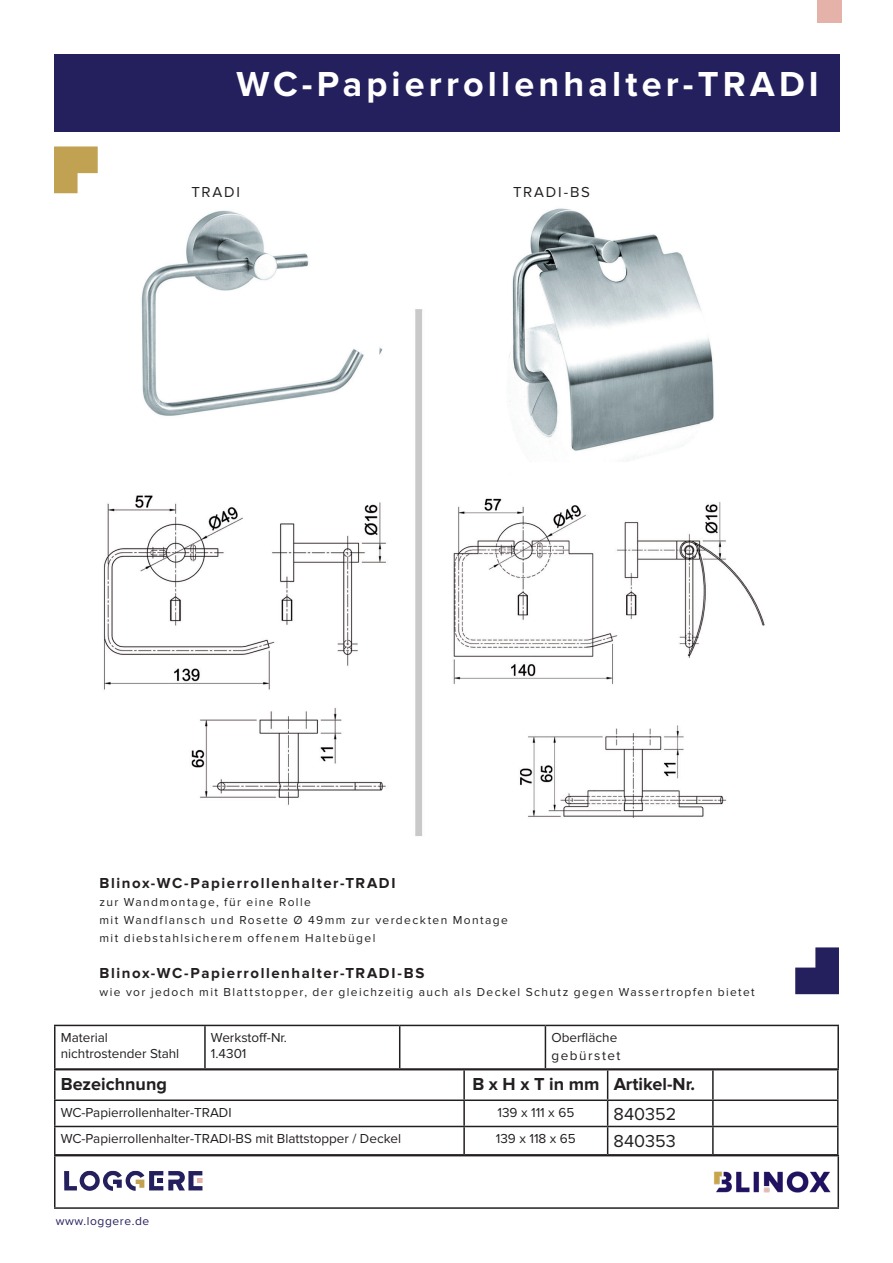
<style>
.page{position:relative;width:893px;height:1263px;background:#fff}
.page>*{position:absolute;margin:0;border:0;box-sizing:border-box;transform-origin:0 0}
.t1{font:700 36px "Proxima Nova";letter-spacing:.115em;color:#fff}
.t2{font:700 18px "Proxima Nova";color:#231f20}
.t3{font:18px "Proxima Nova";color:#231f20}
.t4{font:700 15px "Proxima Nova";letter-spacing:.105em;color:#231f20}
.t5{font:15px "Proxima Nova";letter-spacing:.11em;color:#231f20}
.t6{font:13.5px/16.2px "Proxima Nova";color:#231f20}
.t7{font:13.5px/18px "Proxima Nova";letter-spacing:.1em;color:#231f20}
.t8{font:12px/18px "Proxima Nova";letter-spacing:.115em;color:#231f20}
.t9{font:12px "Proxima Nova";letter-spacing:.05em;color:#24205e}
</style>
<div class="page">
<img style="left:103px;top:208px;width:662px;height:628px">
<div style="left:54px;top:54px;width:785px;height:77px;background:#24205e"></div>
<hr style="left:54px;top:1155px;width:785px;height:1px;background:#231f20">
<hr style="left:54px;top:1156px;width:2px;height:51px;background:#231f20">
<hr style="left:54px;top:1207px;width:785px;height:2px;background:#231f20">
<svg style="left:795px;top:947px;width:44px;height:47px"></svg>
<svg style="left:54px;top:146px;width:44px;height:47px"></svg>
<svg style="left:64px;top:1171px;width:139px;height:20px"></svg>
<img style="left:703px;top:1136px;width:136px;height:73px">
<hr style="left:54px;top:1070px;width:2px;height:29px;background:#231f20">
<hr style="left:463px;top:1070px;width:2px;height:29px;background:#231f20">
<hr style="left:712px;top:1070px;width:2px;height:29px;background:#231f20">
<hr style="left:54px;top:1099px;width:410px;height:2px;background:#231f20">
<hr style="left:54px;top:1101px;width:2px;height:25px;background:#231f20">
<hr style="left:464px;top:1099px;width:144px;height:2px;background:#231f20">
<hr style="left:463px;top:1101px;width:2px;height:25px;background:#231f20">
<hr style="left:608px;top:1099px;width:105px;height:2px;background:#231f20">
<hr style="left:713px;top:1099px;width:125px;height:2px;background:#231f20">
<hr style="left:712px;top:1101px;width:2px;height:25px;background:#231f20">
<hr style="left:54px;top:1126px;width:410px;height:1px;background:#231f20">
<hr style="left:54px;top:1127px;width:2px;height:27px;background:#231f20">
<hr style="left:464px;top:1126px;width:144px;height:1px;background:#231f20">
<hr style="left:463px;top:1127px;width:2px;height:27px;background:#231f20">
<hr style="left:608px;top:1126px;width:105px;height:1px;background:#231f20">
<svg style="left:607px;top:1070px;width:1px;height:84px"></svg>
<hr style="left:713px;top:1126px;width:125px;height:1px;background:#231f20">
<hr style="left:712px;top:1127px;width:2px;height:27px;background:#231f20">
<svg style="left:837px;top:1070px;width:1px;height:84px"></svg>
<hr style="left:54px;top:1154px;width:410px;height:1px;background:#231f20">
<hr style="left:464px;top:1154px;width:144px;height:1px;background:#231f20">
<hr style="left:608px;top:1154px;width:105px;height:1px;background:#231f20">
<hr style="left:713px;top:1154px;width:125px;height:1px;background:#231f20">
<hr style="left:54px;top:1025px;width:151px;height:1px;background:#231f20">
<hr style="left:54px;top:1026px;width:2px;height:42px;background:#231f20">
<hr style="left:205px;top:1025px;width:195px;height:1px;background:#231f20">
<hr style="left:204px;top:1026px;width:2px;height:42px;background:#231f20">
<hr style="left:400px;top:1025px;width:145px;height:1px;background:#231f20">
<hr style="left:399px;top:1026px;width:1px;height:42px;background:#231f20">
<hr style="left:545px;top:1025px;width:294px;height:1px;background:#231f20">
<hr style="left:545px;top:1026px;width:1px;height:42px;background:#231f20">
<hr style="left:837px;top:1026px;width:2px;height:42px;background:#231f20">
<hr style="left:54px;top:1068px;width:151px;height:2px;background:#231f20">
<hr style="left:205px;top:1068px;width:195px;height:2px;background:#231f20">
<hr style="left:400px;top:1068px;width:145px;height:2px;background:#231f20">
<hr style="left:545px;top:1068px;width:294px;height:2px;background:#231f20">
<div style="left:817px;top:0;width:25px;height:22px;background:#e4b2a8"></div>
<p class="t1" style="left:237px;top:63px;width:584px">WC-Papierrollenhalter-TRADI</p>
<p class="t5" style="left:191px;top:184px;width:50px">TRADI</p>
<p class="t5" style="left:513px;top:184px;width:78px">TRADI-BS</p>
<p class="t4" style="left:100px;top:874px;width:297px">Blinox-WC-Papierrollenhalter-TRADI</p>
<p class="t8" style="left:100px;top:893px;width:410px">zur Wandmontage, für eine Rolle<br>mit Wandflansch und Rosette Ø 49mm zur verdeckten Montage mit diebstahlsicherem offenem Haltebügel</p>
<p class="t4" style="left:100px;top:964px;width:326px">Blinox-WC-Papierrollenhalter-TRADI-BS</p>
<p class="t8" style="left:100px;top:983px;width:657px">wie vor jedoch mit Blattstopper, der gleichzeitig auch als Deckel Schutz gegen Wassertropfen bietet</p>
<p class="t6" style="left:61px;top:1030px;width:120px">Material nichtrostender Stahl</p>
<p class="t6" style="left:211px;top:1030px;width:78px">Werkstoff-Nr.<br>1.4301</p>
<p class="t7" style="left:551px;top:1029px;width:71px">Oberfläche gebürstet</p>
<p class="t2" style="left:61px;top:1073px;width:108px">Bezeichnung</p>
<p class="t2" style="left:472px;top:1073px;width:224px">B x H x T in mm Artikel-Nr.</p>
<p class="t6" style="left:61px;top:1104px;width:172px">WC-Papierrollenhalter-TRADI</p>
<p class="t6" style="left:497px;top:1104px;width:78px">139 x 111 x 65</p>
<p class="t3" style="left:614px;top:1104px;width:64px">840352</p>
<p class="t6" style="left:61px;top:1131px;width:342px">WC-Papierrollenhalter-TRADI-BS mit Blattstopper / Deckel</p>
<p class="t6" style="left:496px;top:1131px;width:82px">139 x 118 x 65</p>
<p class="t3" style="left:614px;top:1130px;width:64px">840353</p>
<p class="t9" style="left:56px;top:1214px;width:95px">www.loggere.de</p>
</div>
